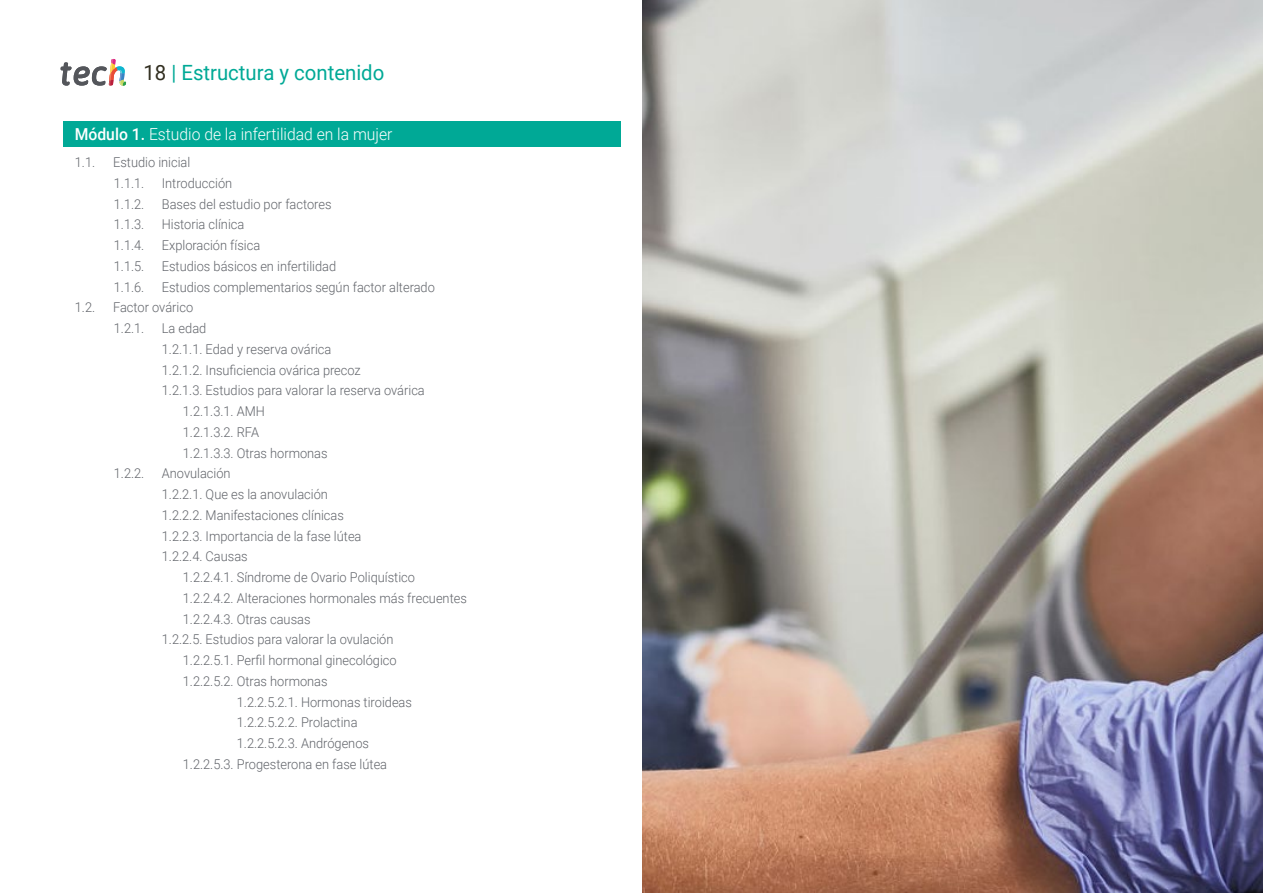
<style>
.page{position:relative;width:1263px;height:893px;background:#fff}
.page>*{position:absolute;margin:0;border:0;box-sizing:border-box;transform-origin:0 0}
.t1{font:21px "Roboto";color:#00a996}
.t2{font:300 16.5px "Roboto";color:#fff;scale:.95 1}
.t3{font:300 13.5px/20.7px "Roboto";color:#61646a;scale:.95 1}
.s1{color:#312e20}
.s2{font-weight:500}
</style>
<div class="page">
<div style="left:64px;top:121px;width:557px;height:25px;background:#00a996"></div>
<img style="left:642px;top:0;width:621px;height:893px">
<svg style="left:61px;top:59px;width:65px;height:27px"></svg>
<h1 class="t1" style="left:144px;top:57px;width:242px"><span class="s1">18</span> | Estructura y contenido</h1>
<p class="t2" style="left:75px;top:123px;width:336px"><span class="s2">Módulo 1.</span> Estudio de la infertilidad en la mujer</p>
<p class="t3" style="left:75px;top:151px;width:23px">1.1.</p>
<p class="t3" style="left:113px;top:151px;width:83px">Estudio inicial<br>1.1.1.</p>
<p class="t3" style="left:162px;top:172px;width:76px">Introducción</p>
<p class="t3" style="left:114px;top:193px;width:34px">1.1.2.</p>
<p class="t3" style="left:162px;top:193px;width:180px">Bases del estudio por factores</p>
<p class="t3" style="left:114px;top:214px;width:34px">1.1.3.</p>
<p class="t3" style="left:162px;top:214px;width:88px">Historia clínica</p>
<p class="t3" style="left:114px;top:234px;width:34px">1.1.4.</p>
<p class="t3" style="left:162px;top:234px;width:105px">Exploración física</p>
<p class="t3" style="left:114px;top:255px;width:34px">1.1.5.</p>
<p class="t3" style="left:162px;top:255px;width:185px">Estudios básicos en infertilidad</p>
<p class="t3" style="left:114px;top:276px;width:34px">1.1.6.</p>
<p class="t3" style="left:162px;top:276px;width:289px">Estudios complementarios según factor alterado</p>
<p class="t3" style="left:75px;top:297px;width:23px">1.2.</p>
<p class="t3" style="left:113px;top:297px;width:86px">Factor ovárico<br>1.2.1.</p>
<p class="t3" style="left:162px;top:317px;width:48px">La edad</p>
<p class="t3" style="left:162px;top:338px;width:180px">1.2.1.1. Edad y reserva ovárica</p>
<p class="t3" style="left:162px;top:359px;width:211px">1.2.1.2. Insuficiencia ovárica precoz</p>
<p class="t3" style="left:162px;top:380px;width:278px">1.2.1.3. Estudios para valorar la reserva ovárica</p>
<p class="t3" style="left:183px;top:400px;width:88px">1.2.1.3.1. AMH</p>
<p class="t3" style="left:183px;top:421px;width:82px">1.2.1.3.2. RFA</p>
<p class="t3" style="left:183px;top:442px;width:154px">1.2.1.3.3. Otras hormonas</p>
<p class="t3" style="left:114px;top:463px;width:34px">1.2.2.</p>
<p class="t3" style="left:162px;top:463px;width:212px">Anovulación<br>1.2.2.1. Que es la anovulación<br>1.2.2.2. Manifestaciones clínicas<br>1.2.2.3. Importancia de la fase lútea<br>1.2.2.4. Causas</p>
<p class="t3" style="left:183px;top:566px;width:246px">1.2.2.4.1. Síndrome de Ovario Poliquístico</p>
<p class="t3" style="left:183px;top:587px;width:301px">1.2.2.4.2. Alteraciones hormonales más frecuentes</p>
<p class="t3" style="left:183px;top:608px;width:136px">1.2.2.4.3. Otras causas</p>
<p class="t3" style="left:162px;top:629px;width:245px">1.2.2.5. Estudios para valorar la ovulación</p>
<p class="t3" style="left:183px;top:649px;width:227px">1.2.2.5.1. Perfil hormonal ginecológico</p>
<p class="t3" style="left:183px;top:670px;width:154px">1.2.2.5.2. Otras hormonas</p>
<p class="t3" style="left:237px;top:691px;width:186px">1.2.2.5.2.1. Hormonas tiroideas</p>
<p class="t3" style="left:237px;top:712px;width:129px">1.2.2.5.2.2. Prolactina</p>
<p class="t3" style="left:237px;top:732px;width:141px">1.2.2.5.2.3. Andrógenos</p>
<p class="t3" style="left:183px;top:753px;width:217px">1.2.2.5.3. Progesterona en fase lútea</p>
</div>
